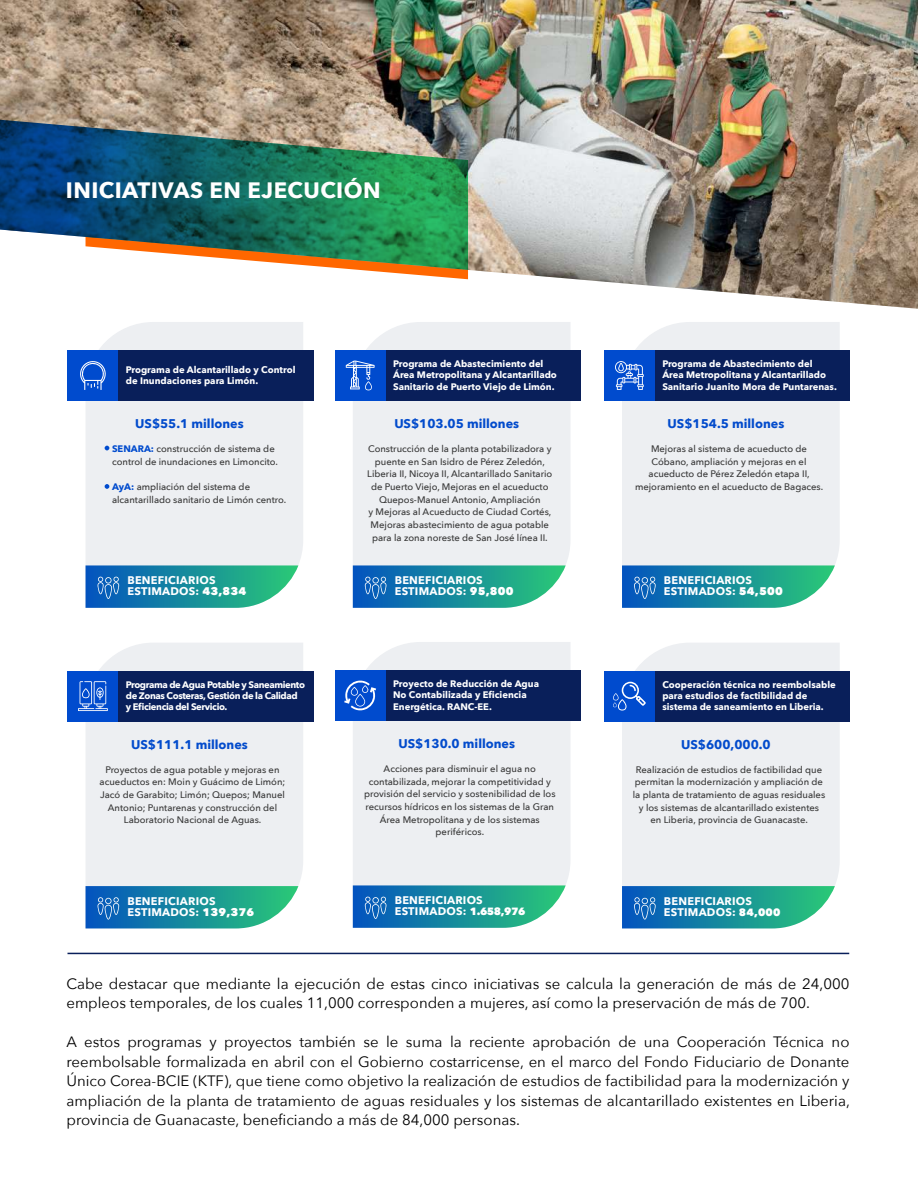
<style>
.page{position:relative;width:918px;height:1188px;background:#fff}
.page>*{position:absolute;margin:0;border:0;box-sizing:border-box;transform-origin:0 0}
.t1{font:700 22.2px "Avenir Next";letter-spacing:.02em;color:#fff}
.t2{font:15px/19.5px "Avenir Next";color:#000}
.t3{font:700 12.6px "Avenir Next";color:#024bcc}
.t4{font:700 11.1px/11.1px "Avenir Next";letter-spacing:.02em;color:#fff}
.t5{font:500 9.45px/12.6px "Avenir Next";color:#383838;text-align:center}
.t6{font:700 9.45px/11.1px "Avenir Next";color:#fff}
.t7{font:700 9.45px/11.1px "Avenir Next";letter-spacing:-.04em;color:#fff}
.s1{font-weight:700;color:#004bce}
.s2{font-weight:800}
.s3{font-weight:800;font-size:10.5px}
</style>
<div class="page">
<img style="left:0;top:0;width:918px;height:309px">
<div style="left:86px;top:643px;width:217px;height:244px;background:#edeff2"></div>
<div style="left:118px;top:671px;width:196px;height:50px;background:#091f5a"></div>
<div style="left:68px;top:671px;width:50px;height:50px;background:#004bce"></div>
<svg style="left:86px;top:886px;width:212px;height:42px;background:#2a94a5"></svg>
<svg style="left:78px;top:681px;width:30px;height:30px"></svg>
<div style="left:86px;top:322px;width:217px;height:244px;background:#edeff2"></div>
<div style="left:118px;top:350px;width:196px;height:51px;background:#091f5a"></div>
<div style="left:68px;top:350px;width:50px;height:51px;background:#004bce"></div>
<svg style="left:86px;top:565px;width:212px;height:43px;background:#2d95a6"></svg>
<svg style="left:105px;top:446px;width:4px;height:4px"></svg>
<svg style="left:105px;top:484px;width:4px;height:5px"></svg>
<svg style="left:80px;top:361px;width:26px;height:29px"></svg>
<div style="left:353px;top:322px;width:217px;height:243px;background:#edeff2"></div>
<div style="left:385px;top:350px;width:196px;height:51px;background:#091f5a"></div>
<div style="left:335px;top:350px;width:50px;height:51px;background:#004bce"></div>
<svg style="left:353px;top:565px;width:213px;height:43px;background:#2e96a7"></svg>
<svg style="left:346px;top:361px;width:29px;height:29px"></svg>
<div style="left:622px;top:322px;width:218px;height:243px;background:#edeff2"></div>
<div style="left:655px;top:350px;width:195px;height:51px;background:#091f5a"></div>
<div style="left:604px;top:350px;width:51px;height:51px;background:#004bce"></div>
<svg style="left:622px;top:565px;width:213px;height:43px;background:#2e96a7"></svg>
<svg style="left:615px;top:361px;width:29px;height:29px"></svg>
<div style="left:353px;top:642px;width:217px;height:243px;background:#edeff2"></div>
<div style="left:385px;top:670px;width:196px;height:51px;background:#091f5a"></div>
<div style="left:335px;top:670px;width:50px;height:51px;background:#004bce"></div>
<svg style="left:353px;top:885px;width:213px;height:43px;background:#2e96a7"></svg>
<svg style="left:344px;top:680px;width:32px;height:31px"></svg>
<div style="left:622px;top:643px;width:218px;height:243px;background:#edeff2"></div>
<div style="left:655px;top:671px;width:195px;height:50px;background:#091f5a"></div>
<div style="left:604px;top:671px;width:51px;height:50px;background:#004bce"></div>
<svg style="left:622px;top:886px;width:213px;height:42px;background:#2b95a6"></svg>
<svg style="left:613px;top:682px;width:33px;height:29px"></svg>
<svg style="left:0;top:118px;width:468px;height:152px;background:#477d71"></svg>
<hr style="left:68px;top:953px;width:781px;height:1px;background:#091f5a">
<h1 class="t1" style="left:66px;top:171px;width:316px">INICIATIVAS EN EJECUCIÓN</h1>
<p class="t6" style="left:126px;top:364px;width:171px">Programa de Alcantarillado y Control de Inundaciones para Limón.</p>
<p class="t6" style="left:393px;top:358px;width:165px">Programa de Abastecimiento del<br>Área Metropolitana y Alcantarillado<br>Sanitario de Puerto Viejo de Limón.</p>
<p class="t6" style="left:662px;top:358px;width:176px">Programa de Abastecimiento del<br>Área Metropolitana y Alcantarillado<br>Sanitario Juanito Mora de Puntarenas.</p>
<h3 class="t3" style="left:135px;top:413px;width:110px">US$55.1 millones</h3>
<h3 class="t3" style="left:394px;top:413px;width:126px">US$103.05 millones</h3>
<h3 class="t3" style="left:668px;top:413px;width:118px">US$154.5 millones</h3>
<p class="t5" style="left:112px;top:442px;width:168px;text-align:left"><span class="s1">SENARA:</span> construcción de sistema de control de inundaciones en Limoncito.</p>
<p class="t5" style="left:112px;top:480px;width:176px;text-align:left"><span class="s1">AyA:</span> ampliación del sistema de alcantarillado sanitario de Limón centro.</p>
<p class="t5" style="left:367px;top:442px;width:187px">Construcción de la planta potabilizadora y puente en San Isidro de Pérez Zeledón, Liberia II, Nicoya II, Alcantarillado Sanitario de Puerto Viejo, Mejoras en el acueducto Quepos-Manuel Antonio, Ampliación<br>y Mejoras al Acueducto de Ciudad Cortés, Mejoras abastecimiento de agua potable para la zona noreste de San José línea II.</p>
<p class="t5" style="left:635px;top:442px;width:190px">Mejoras al sistema de acueducto de Cóbano, ampliación y mejoras en el acueducto de Pérez Zeledón etapa II, mejoramiento en el acueducto de Bagaces.</p>
<p class="t4" style="left:127px;top:575px;width:120px">BENEFICIARIOS<br>ESTIMADOS: <span class="s2">43,834</span></p>
<p class="t4" style="left:395px;top:575px;width:120px">BENEFICIARIOS<br>ESTIMADOS: <span class="s2">95,800</span></p>
<p class="t4" style="left:664px;top:575px;width:120px">BENEFICIARIOS<br>ESTIMADOS: <span class="s2">54,500</span></p>
<p class="t7" style="left:126px;top:679px;width:181px">Programa de Agua Potable y Saneamiento de Zonas Costeras, Gestión de la Calidad y Eficiencia del Servicio.</p>
<p class="t6" style="left:393px;top:678px;width:147px">Proyecto de Reducción de Agua<br>No Contabilizada y Eficiencia<br>Energética. RANC-EE.</p>
<p class="t6" style="left:662px;top:679px;width:175px">Cooperación técnica no reembolsable para estudios de factibilidad de sistema de saneamiento en Liberia.</p>
<h3 class="t3" style="left:131px;top:733px;width:118px">US$111.1 millones</h3>
<h3 class="t3" style="left:398px;top:733px;width:118px">US$130.0 millones</h3>
<h3 class="t3" style="left:681px;top:733px;width:91px">US$600,000.0</h3>
<p class="t5" style="left:100px;top:763px;width:187px">Proyectos de agua potable y mejoras en acueductos en: Moin y Guácimo de Limón; Jacó de Garabito; Limón; Quepos; Manuel Antonio; Puntarenas y construcción del Laboratorio Nacional de Aguas.</p>
<p class="t5" style="left:364px;top:762px;width:193px">Acciones para disminuir el agua no contabilizada, mejorar la competitividad y provisión del servicio y sostenibilidad de los recursos hídricos en los sistemas de la Gran Área Metropolitana y de los sistemas periféricos.</p>
<p class="t5" style="left:633px;top:763px;width:194px">Realización de estudios de factibilidad que permitan la modernización y ampliación de la planta de tratamiento de aguas residuales y los sistemas de alcantarillado existentes en Liberia, provincia de Guanacaste.</p>
<p class="t4" style="left:127px;top:895px;width:128px">BENEFICIARIOS<br>ESTIMADOS: <span class="s2">139,376</span></p>
<p class="t4" style="left:395px;top:895px;width:132px">BENEFICIARIOS<br>ESTIMADOS: <span class="s3">1.658,976</span></p>
<p class="t4" style="left:664px;top:895px;width:118px">BENEFICIARIOS<br>ESTIMADOS: <span class="s3">84,000</span></p>
<h2 class="t2" style="left:67px;top:973px;width:785px">Cabe destacar que mediante la ejecución de estas cinco iniciativas se calcula la generación de más de 24,000 empleos temporales, de los cuales 11,000 corresponden a mujeres, así como la preservación de más de 700.</h2>
<p class="t2" style="left:67px;top:1031px;width:785px;text-align:justify">A estos programas y proyectos también se le suma la reciente aprobación de una Cooperación Técnica no reembolsable formalizada en abril con el Gobierno costarricense, en el marco del Fondo Fiduciario de Donante Único Corea-BCIE (KTF), que tiene como objetivo la realización de estudios de factibilidad para la modernización y ampliación de la planta de tratamiento de aguas residuales y los sistemas de alcantarillado existentes en Liberia, provincia de Guanacaste, beneficiando a más de 84,000 personas.</p>
</div>
